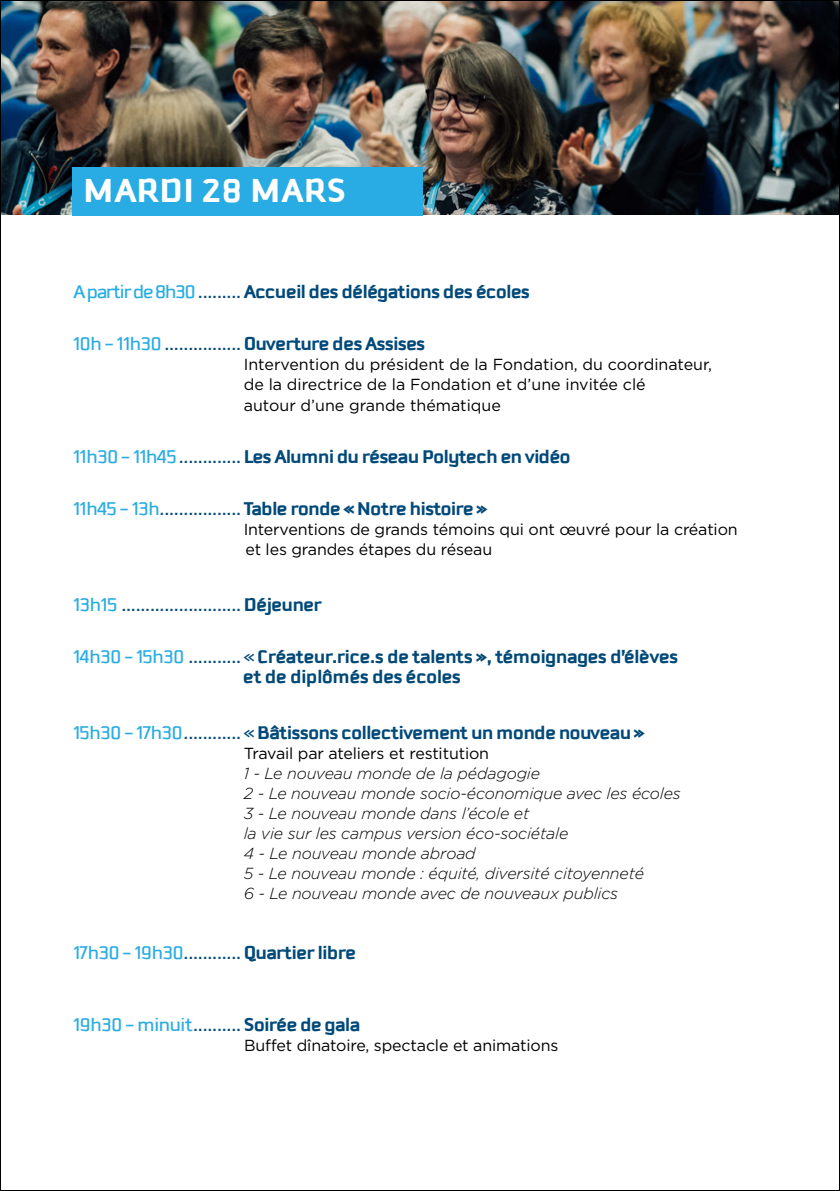
<style>
.page{position:relative;width:840px;height:1191px;background:#fff}
.page>*{position:absolute;margin:0;border:0;box-sizing:border-box;transform-origin:0 0}
.t1{font:700 36px "Downtempo";letter-spacing:.04em;color:#fff}
.t2{font:700 20px "Downtempo";letter-spacing:-.01em;color:#004979}
.t3{font:700 20px/20px "Downtempo";color:#004876}
.t4{font:20px "Downtempo";letter-spacing:-.01em;color:#004979}
.t5{font:20px "Downtempo";letter-spacing:-.01em;color:#29ace3}
.t6{font:16px/20px "Gotham";letter-spacing:-.01em;color:#000}
.t7{font:italic 300 16px/20px "Gotham";letter-spacing:-.01em;color:#000}
.s1{font-weight:400;color:#29ace3}
.s2{font-weight:400}
.s3{color:#29ace3}
.s4{font-weight:700}
.s5{font-weight:400;color:#004979}
.s6{color:#004979}
.s7{font-weight:700;color:#004979}
</style>
<div class="page">
<img style="left:2px;top:2px;width:835px;height:212px">
<div style="left:72px;top:167px;width:350px;height:49px;background:#29ace3"></div>
<svg style="left:839px;top:0;width:1px;height:1191px"></svg>
<h1 class="t1" style="left:83px;top:172px;width:263px">MARDI 28 MARS</h1>
<p class="t2" style="left:73px;top:281px;width:457px"><span class="s1">A partir de 8h30</span><span class="s2">.........</span>Accueil des délégations des écoles</p>
<p class="t2" style="left:73px;top:333px;width:352px"><span class="s1">10h - 11h30</span> <span class="s2">................</span>Ouverture des Assises</p>
<p class="t6" style="left:243px;top:354px;width:469px">Intervention du président de la Fondation, du coordinateur, de la directrice de la Fondation et d’une invitée clé<br>autour d’une grande thématique</p>
<p class="t2" style="left:73px;top:445px;width:498px"><span class="s1">11h30 - 11h45</span><span class="s2">.............</span> Les Alumni du réseau Polytech en vidéo</p>
<p class="t2" style="left:73px;top:497px;width:414px"><span class="s1">11h45 - 13h</span><span class="s2">.................</span> Table ronde « Notre histoire »</p>
<p class="t6" style="left:243px;top:518px;width:495px">Interventions de grands témoins qui ont œuvré pour la création et les grandes étapes du réseau</p>
<p class="t4" style="left:73px;top:593px;width:249px"><span class="s3">13h15</span> .........................<span class="s4">Déjeuner</span></p>
<p class="t3" style="left:243px;top:646px;width:436px;text-indent:-169px"><span class="s1">14h30 - 15h30</span> <span class="s5">...........«</span> Créateur.rice.s de talents », témoignages d’élèves et de diplômés des écoles</p>
<p class="t2" style="left:73px;top:721px;width:572px"><span class="s1">15h30 - 17h30</span><span class="s2">............«</span> Bâtissons collectivement un monde nouveau »</p>
<p class="t6" style="left:243px;top:742px;width:247px">Travail par ateliers et restitution</p>
<p class="t7" style="left:243px;top:762px;width:438px">1 - Le nouveau monde de la pédagogie<br>2 - Le nouveau monde socio-économique avec les écoles 3 - Le nouveau monde dans l’école et<br>la vie sur les campus version éco-sociétale<br>4 - Le nouveau monde abroad<br>5 - Le nouveau monde : équité, diversité citoyenneté<br>6 - Le nouveau monde avec de nouveaux publics</p>
<p class="t2" style="left:73px;top:941px;width:283px"><span class="s1">17h30 - 19h30</span><span class="s2">............</span>Quartier libre</p>
<p class="t5" style="left:73px;top:1013px;width:287px">19h30 - minuit<span class="s6">..........</span> <span class="s7">Soirée de gala</span></p>
<p class="t6" style="left:244px;top:1034px;width:316px">Buffet dînatoire, spectacle et animations</p>
</div>
